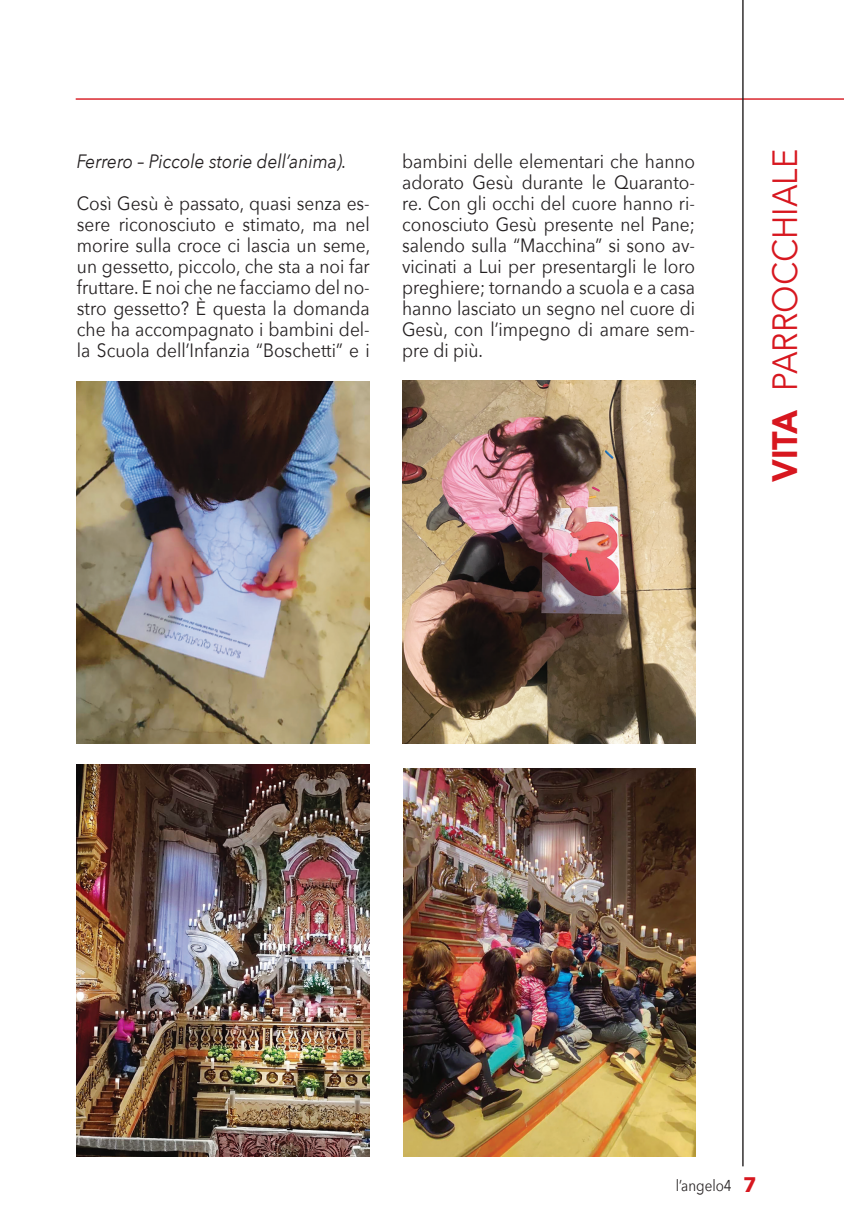
<style>
.page{position:relative;width:844px;height:1216px;background:#fff}
.page>*{position:absolute;margin:0;border:0;box-sizing:border-box;transform-origin:0 0}
.t1{font:35px "Avenir Next";color:#d7171f;scale:.93 1}
.t2{font:19.25px/21px "Avenir Next";color:#231f20;text-align:justify;scale:.9 1}
.t3{font:italic 19.25px "Avenir Next";color:#231f20;scale:.9 1}
.t4{font:15.75px "Avenir Next";color:#231f20;scale:.85 1}
.s1{font-family:"Avenir";font-weight:900}
.s2{font-weight:700;font-size:21px;color:#d7171f}
</style>
<div class="page">
<hr style="left:76px;top:98px;width:767px;height:2px;background:#d7171f">
<hr style="left:742px;top:0;width:1px;height:1166px;background:#231f20">
<img style="left:402px;top:381px;width:292px;height:362px">
<img style="left:404px;top:768px;width:290px;height:388px">
<img style="left:77px;top:765px;width:293px;height:391px">
<img style="left:77px;top:381px;width:293px;height:362px">
<p class="t3" style="left:77px;top:145px;width:301px">Ferrero – Piccole storie dell’anima).</p>
<p class="t2" style="left:77px;top:192px;width:327px">Così Gesù è passato, quasi senza es&shy;sere riconosciuto e stimato, ma nel morire sulla croce ci lascia un seme, un gessetto, piccolo, che sta a noi far fruttare. E noi che ne facciamo del no&shy;stro gessetto? È questa la domanda che ha accompagnato i bambini del&shy;la Scuola dell’Infanzia “Boschetti” e i</p>
<p class="t2" style="left:402px;top:150px;width:327px">bambini delle elementari che hanno adorato Gesù durante le Quaranto&shy;re. Con gli occhi del cuore hanno ri&shy;conosciuto Gesù presente nel Pane; salendo sulla “Macchina” si sono av&shy;vicinati a Lui per presentargli le loro preghiere; tornando a scuola e a casa hanno lasciato un segno nel cuore di Gesù, con l’impegno di amare sem&shy;pre di più.</p>
<h1 class="t1" style="left:755px;top:482px;width:360px;rotate:-90deg"><span class="s1">VITA</span> PARROCCHIALE</h1>
<p class="t4" style="left:675px;top:1171px;width:97px">l’angelo4 <span class="s2">7</span></p>
</div>
